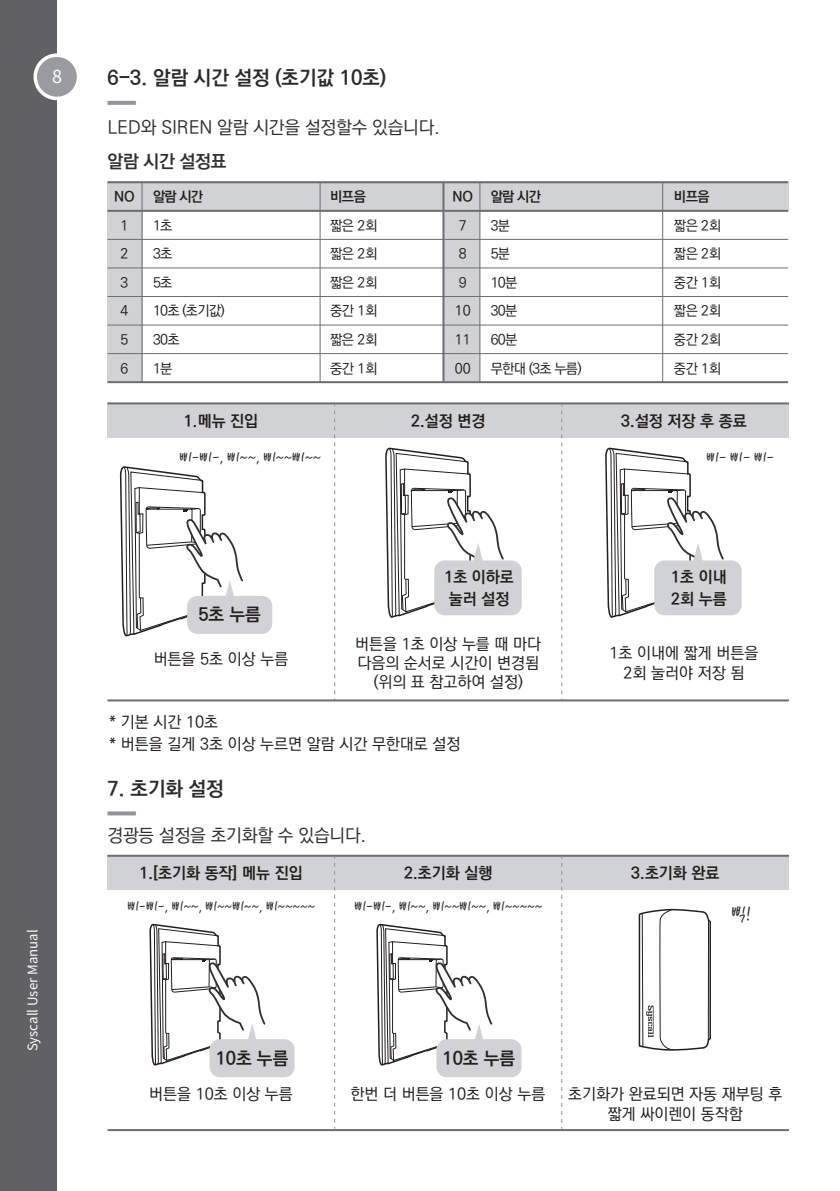
<style>
.page{position:relative;width:840px;height:1191px;background:#fff}
.page>*{position:absolute;margin:0;border:0;box-sizing:border-box;transform-origin:0 0}
.t1{font:700 20px "Ko Pub Dotum";color:#2b292a}
.t2{font:20px "THEFACESHOP";color:#231f20}
.t3{font:18px "THEFACESHOP";color:#231f20;scale:.93 1}
.t4{font:500 18px "Ko Pub Dotum";letter-spacing:-.01em;color:#312f30}
.t5{font:18px "THEFACESHOP";color:#231f20}
.t6{font:700 18px "Ko Pub Dotum";color:#231f20}
.t7{font:700 18px "Ko Pub Dotum";letter-spacing:-.01em;color:#312f30}
.t8{font:18px "Noto Sans CJ Kkr";color:#fff}
.t9{font:500 16px/19.2px "Ko Pub Dotum";color:#231f20;text-align:center}
.t10{font:700 16px/22px "Ko Pub Dotum";color:#231f20}
.t11{font:500 14px/28.6px "Ko Pub Dotum";letter-spacing:-.025em;color:#231f20;text-align:justify}
.t12{font:500 14px/28.6px "Ko Pub Dotum";letter-spacing:-.05em;color:#231f20}
.t13{font:700 14px "Ko Pub Dotum";letter-spacing:-.025em;color:#231f20}
.t14{font:13.2px "Noto Sans CJ Kkr";color:#fcfcfc}
</style>
<div class="page">
<div style="left:0;top:0;width:57px;height:1191px;background:#616164"></div>
<svg style="left:33px;top:53px;width:44px;height:47px"></svg>
<div style="left:107px;top:182px;width:35px;height:200px;background:#d1d2d4"></div>
<div style="left:444px;top:182px;width:35px;height:200px;background:#d1d2d4"></div>
<div style="left:108px;top:181px;width:679px;height:30px;background:#d1d2d4"></div>
<hr style="left:107px;top:181px;width:680px;height:2px;background:#6c6d70">
<hr style="left:107px;top:210px;width:680px;height:2px;background:#6c6d70">
<hr style="left:107px;top:239px;width:680px;height:1px;background:#6c6d70">
<hr style="left:107px;top:267px;width:680px;height:1px;background:#6c6d70">
<hr style="left:107px;top:296px;width:680px;height:1px;background:#6c6d70">
<hr style="left:107px;top:324px;width:680px;height:1px;background:#6c6d70">
<hr style="left:107px;top:353px;width:680px;height:1px;background:#6c6d70">
<hr style="left:107px;top:381px;width:680px;height:2px;background:#6c6d70">
<hr style="left:141px;top:183px;width:1px;height:200px;background:#6c6d70">
<hr style="left:319px;top:183px;width:1px;height:200px;background:#6c6d70">
<hr style="left:442px;top:183px;width:2px;height:200px;background:#6c6d70">
<hr style="left:479px;top:183px;width:1px;height:200px;background:#6c6d70">
<hr style="left:661px;top:183px;width:1px;height:200px;background:#6c6d70">
<div style="left:107px;top:403px;width:681px;height:34px;background:#d1d2d4"></div>
<div style="left:187px;top:596px;width:85px;height:38px;background:#d1d2d4;border-radius:10px"></div>
<svg style="left:119px;top:466px;width:124px;height:236px"></svg>
<div style="left:434px;top:560px;width:87px;height:55px;background:#d1d2d4;border-radius:10px"></div>
<svg style="left:384px;top:447px;width:119px;height:255px"></svg>
<svg style="left:334px;top:404px;width:1px;height:295px"></svg>
<svg style="left:561px;top:404px;width:1px;height:295px"></svg>
<hr style="left:107px;top:402px;width:681px;height:2px;background:#6c6d70">
<hr style="left:107px;top:699px;width:681px;height:2px;background:#6c6d70">
<div style="left:653px;top:560px;width:88px;height:55px;background:#d1d2d4;border-radius:10px"></div>
<svg style="left:604px;top:447px;width:119px;height:255px"></svg>
<svg style="left:107px;top:101px;width:29px;height:4px"></svg>
<div style="left:107px;top:855px;width:681px;height:34px;background:#d1d2d4"></div>
<svg style="left:638px;top:908px;width:73px;height:143px"></svg>
<div style="left:209px;top:1039px;width:85px;height:38px;background:#d1d2d4;border-radius:10px"></div>
<svg style="left:148px;top:923px;width:117px;height:209px"></svg>
<div style="left:436px;top:1039px;width:85px;height:38px;background:#d1d2d4;border-radius:10px"></div>
<svg style="left:375px;top:923px;width:117px;height:209px"></svg>
<svg style="left:334px;top:857px;width:1px;height:271px"></svg>
<svg style="left:561px;top:857px;width:1px;height:271px"></svg>
<hr style="left:107px;top:854px;width:681px;height:2px;background:#6c6d70">
<hr style="left:107px;top:1129px;width:681px;height:2px;background:#6c6d70">
<svg style="left:107px;top:811px;width:29px;height:4px"></svg>
<p class="t8" style="left:52px;top:66px;width:11px">8</p>
<p class="t14" style="left:25px;top:1051px;width:123px;rotate:-90deg">Syscall User Manual</p>
<p class="t1" style="left:107px;top:68px;width:280px">6-3. 알람 시간 설정 (초기값 10초)</p>
<p class="t4" style="left:107px;top:118px;width:333px">LED와 SIREN 알람 시간을 설정할수 있습니다.</p>
<p class="t7" style="left:107px;top:152px;width:120px">알람 시간 설정표</p>
<p class="t13" style="left:114px;top:190px;width:22px">NO</p>
<p class="t11" style="left:121px;top:211px;width:9px">1<br>2<br>3<br>4<br>5<br>6</p>
<p class="t13" style="left:153px;top:189px;width:52px">알람 시간</p>
<p class="t12" style="left:153px;top:211px;width:73px">1초<br>3초<br>5초<br>10초 (초기값)<br>30초<br>1분</p>
<p class="t13" style="left:330px;top:189px;width:37px">비프음</p>
<p class="t11" style="left:330px;top:211px;width:49px">짧은 2회 짧은 2회 짧은 2회 중간 1회 짧은 2회 중간 1회</p>
<p class="t13" style="left:452px;top:190px;width:22px">NO</p>
<p class="t11" style="left:454px;top:211px;width:17px;text-align:left">7<br>8<br>9<br>10<br>11<br>00</p>
<p class="t13" style="left:490px;top:189px;width:52px">알람 시간</p>
<p class="t12" style="left:490px;top:211px;width:92px">3분<br>5분<br>10분<br>30분<br>60분<br>무한대 (3초 누름)</p>
<p class="t10" style="left:184px;top:410px;width:76px">1.메뉴 진입</p>
<p class="t10" style="left:411px;top:410px;width:76px">2.설정 변경</p>
<p class="t13" style="left:673px;top:190px;width:37px">비프음</p>
<p class="t11" style="left:673px;top:211px;width:49px">짧은 2회 짧은 2회 중간 1회 짧은 2회 중간 2회 중간 1회</p>
<p class="t10" style="left:621px;top:410px;width:127px">3.설정 저장 후 종료</p>
<p class="t5" style="left:179px;top:448px;width:143px">삐-삐-, 삐~~, 삐~~삐~~</p>
<p class="t5" style="left:705px;top:448px;width:70px">삐- 삐- 삐-</p>
<p class="t6" style="left:198px;top:605px;width:64px">5초 누름</p>
<p class="t9" style="left:154px;top:650px;width:136px">버튼을 5초 이상 누름</p>
<p class="t10" style="left:444px;top:567px;width:71px">1초 이하로 눌러 설정</p>
<p class="t9" style="left:355px;top:635px;width:187px">버튼을 1초 이상 누를 때 마다 다음의 순서로 시간이 변경됨 (위의 표 참고하여 설정)</p>
<p class="t9" style="left:109px;top:711px;width:352px;line-height:22px;text-align:left">* 기본 시간 10초<br>* 버튼을 길게 3초 이상 누르면 알람 시간 무한대로 설정</p>
<p class="t1" style="left:107px;top:779px;width:118px">7. 초기화 설정</p>
<p class="t4" style="left:107px;top:826px;width:260px">경광등 설정을 초기화할 수 있습니다.</p>
<p class="t10" style="left:671px;top:567px;width:57px">1초 이내<br>2회 누름</p>
<p class="t9" style="left:609px;top:644px;width:150px">1초 이내에 짧게 버튼을<br>2회 눌러야 저장 됨</p>
<p class="t10" style="left:139px;top:862px;width:165px">1.[초기화 동작] 메뉴 진입</p>
<p class="t10" style="left:404px;top:862px;width:90px">2.초기화 실행</p>
<p class="t10" style="left:630px;top:862px;width:90px">3.초기화 완료</p>
<p class="t3" style="left:127px;top:897px;width:204px">삐-삐-, 삐~~, 삐~~삐~~, 삐~~~~~</p>
<p class="t3" style="left:354px;top:897px;width:204px">삐-삐-, 삐~~, 삐~~삐~~, 삐~~~~~</p>
<p class="t2" style="left:730px;top:903px;width:23px">삑!</p>
<p class="t6" style="left:216px;top:1049px;width:74px">10초 누름</p>
<p class="t6" style="left:442px;top:1049px;width:74px">10초 누름</p>
<p class="t9" style="left:149px;top:1085px;width:145px">버튼을 10초 이상 누름</p>
<p class="t9" style="left:350px;top:1085px;width:196px">한번 더 버튼을 10초 이상 누름</p>
<p class="t9" style="left:568px;top:1085px;width:215px">초기화가 완료되면 자동 재부팅 후 짧게 싸이렌이 동작함</p>
</div>
